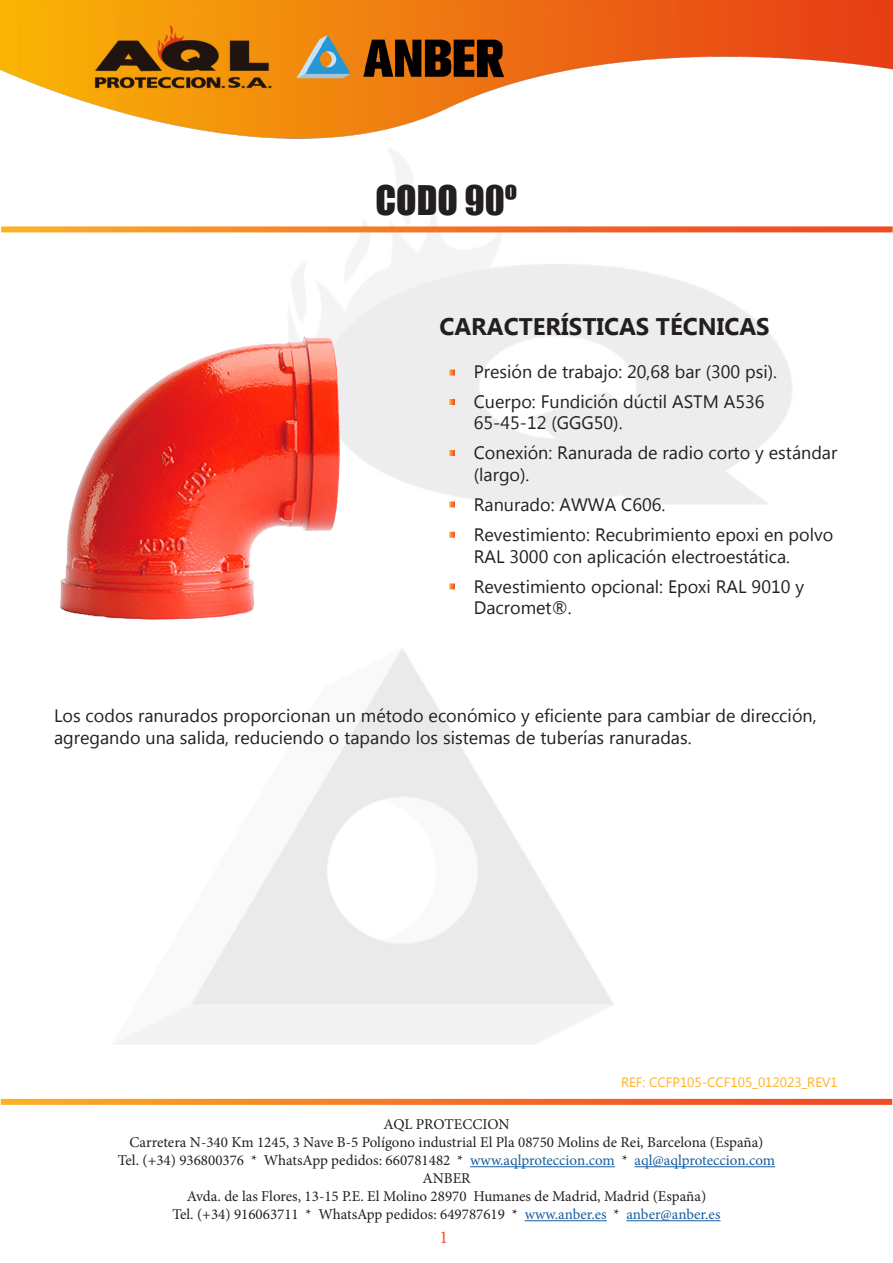
<style>
.page{position:relative;width:893px;height:1263px;background:#fff}
.page>*{position:absolute;margin:0;border:0;box-sizing:border-box;transform-origin:0 0}
.t1{font:37.5px "Impact";color:#231f20}
.t2{font:700 24px "Microsoft New Tai Lue";color:#231f20}
.t3{font:18px/30px "Microsoft New Tai Lue";color:#231f20}
.t4{font:18px "Minion Pro";color:#f05126}
.t5{font:15px/18px "Minion Pro";color:#231f20;text-align:center}
.t6{font:13.5px "Microsoft New Tai Lue";color:#fcb325}
.s1{color:#175d9e}
</style>
<div class="page">
<svg style="left:1px;top:1099px;width:891px;height:6px;background:#f4792a"></svg>
<hr style="left:470px;top:1166px;width:145px;height:1px;background:#175d9e">
<hr style="left:634px;top:1166px;width:141px;height:1px;background:#175d9e">
<hr style="left:525px;top:1220px;width:82px;height:1px;background:#175d9e">
<hr style="left:626px;top:1220px;width:94px;height:1px;background:#175d9e">
<img style="left:0;top:0;width:893px;height:151px">
<svg style="left:449px;top:370px;width:6px;height:6px"></svg>
<svg style="left:449px;top:399px;width:6px;height:6px"></svg>
<svg style="left:1px;top:226px;width:892px;height:6px;background:#f48036"></svg>
<svg style="left:449px;top:450px;width:6px;height:6px"></svg>
<svg style="left:449px;top:501px;width:6px;height:6px"></svg>
<svg style="left:449px;top:532px;width:6px;height:6px"></svg>
<svg style="left:449px;top:583px;width:6px;height:6px"></svg>
<img style="left:60px;top:307px;width:317px;height:313px">
<h1 class="t1" style="left:375px;top:171px;width:143px">CODO 90º</h1>
<h2 class="t2" style="left:439px;top:313px;width:332px">CARACTERÍSTICAS TÉCNICAS</h2>
<p class="t3" style="left:474px;top:358px;width:305px">Presión de trabajo: 20,68 bar (300 psi).<br>Cuerpo: Fundición dúctil ASTM A536</p>
<p class="t3" style="left:474px;top:409px;width:365px">65-45-12 (GGG50).<br>Conexión: Ranurada de radio corto y estándar</p>
<p class="t3" style="left:474px;top:461px;width:361px">(largo).<br>Ranurado: AWWA C606.<br>Revestimiento: Recubrimiento epoxi en polvo</p>
<p class="t3" style="left:474px;top:543px;width:332px">RAL 3000 con aplicación electroestática.<br>Revestimiento opcional: Epoxi RAL 9010 y</p>
<p class="t3" style="left:474px;top:594px;width:99px">Dacromet®.</p>
<p class="t3" style="left:54px;top:706px;width:764px;line-height:21.6px">Los codos ranurados proporcionan un método económico y eficiente para cambiar de dirección, agregando una salida, reduciendo o tapando los sistemas de tuberías ranuradas.</p>
<p class="t6" style="left:621px;top:1074px;width:218px">REF: CCFP105-CCF105_012023_REV1</p>
<p class="t5" style="left:118px;top:1115px;width:659px">AQL PROTECCION<br>Carretera N-340 Km 1245, 3 Nave B-5 Polígono industrial El Pla 08750 Molins de Rei, Barcelona (España)<br>Tel. (+34) 936800376 * WhatsApp pedidos: 660781482 * <span class="s1">www.aqlproteccion.com</span> * <span class="s1">aql@aqlproteccion.com </span>ANBER<br>Avda. de las Flores, 13-15 P.E. El Molino 28970 Humanes de Madrid, Madrid (España)<br>Tel. (+34) 916063711 * WhatsApp pedidos: 649787619 * <span class="s1">www.anber.es</span> * <span class="s1">anber@anber.es</span></p>
<p class="t4" style="left:439px;top:1225px;width:10px">1</p>
</div>
